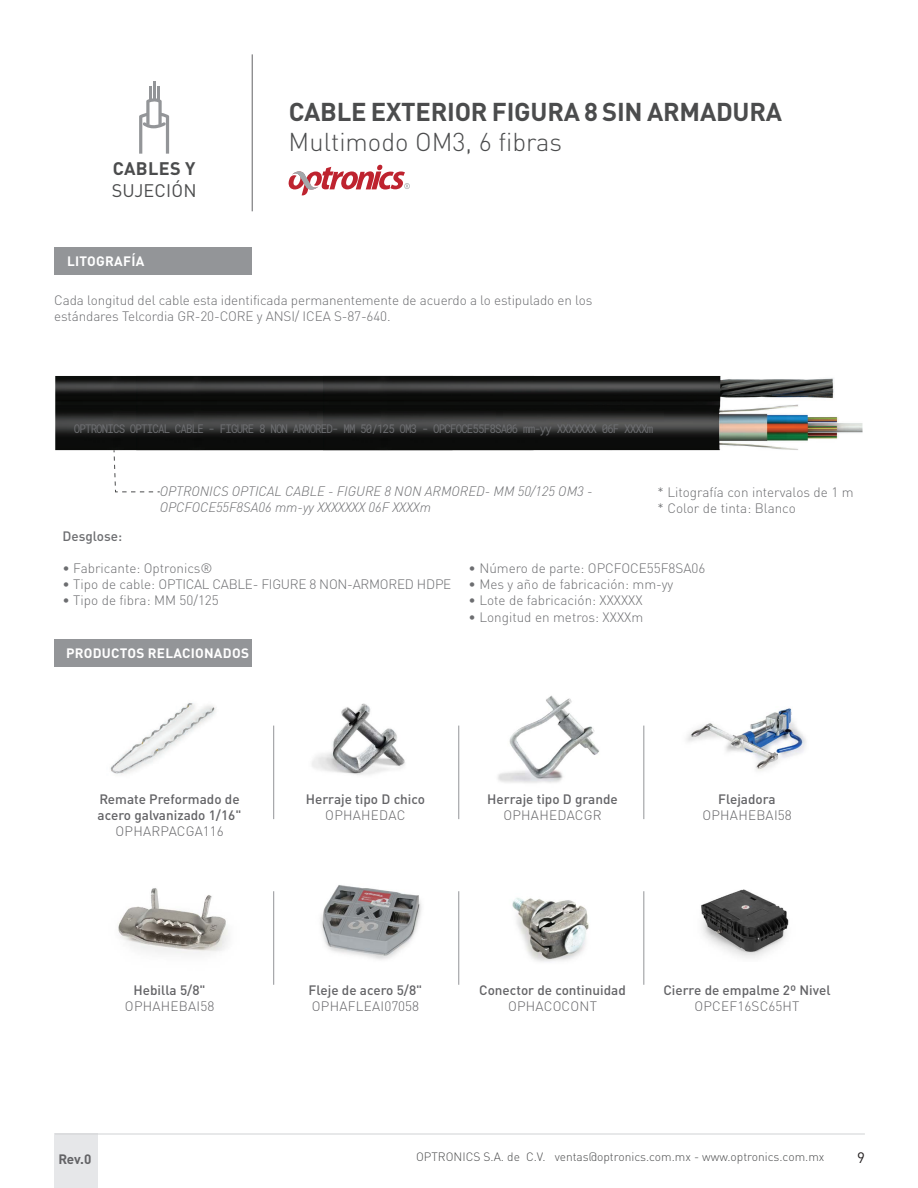
<style>
.page{position:relative;width:918px;height:1188px;background:#fff}
.page>*{position:absolute;margin:0;border:0;box-sizing:border-box;transform-origin:0 0}
.t1{font:700 25.5px "DIN Pro";letter-spacing:-.01em;color:#4b4c4d}
.t2{font:300 25.5px "DIN Pro";color:#4b4c4d}
.t3{font:18px "DIN Pro";letter-spacing:.01em;color:#4b4c4d}
.t4{font:700 18px "DIN Pro";letter-spacing:.02em;color:#4b4c4d}
.t5{font:15px "DIN Pro";color:#231f20}
.t6{font:300 13.5px/16.2px "DIN Pro";letter-spacing:-.01em;color:#6c6d70}
.t7{font:500 13.5px/16.2px "DIN Pro";color:#636366}
.t8{font:300 13.5px "DIN Pro";letter-spacing:.02em;color:#636366}
.t9{font:italic 300 13.5px/16.2px "DIN Pro";color:#6c6d70}
.t10{font:700 13.5px "DIN Pro";letter-spacing:.02em;color:#fff}
.t11{font:500 13.5px "DIN Pro";color:#6c6d70}
.t12{font:700 13.5px "DIN Pro";color:#636366}
.t13{font:12px "Roboto Mono";letter-spacing:-.08em;color:#6c6d70;scale:.9 1}
.t14{font:300 12px "DIN Pro";color:#4b4c4d}
</style>
<div class="page">
<div style="left:54px;top:1134px;width:44px;height:54px;background:#e6e7e9"></div>
<hr style="left:55px;top:1134px;width:810px;height:1px;background:#d1d2d4">
<hr style="left:252px;top:54px;width:1px;height:157px;background:#636366">
<svg style="left:139px;top:81px;width:30px;height:73px"></svg>
<svg style="left:288px;top:165px;width:122px;height:30px"></svg>
<img style="left:55px;top:376px;width:81px;height:74px">
<img style="left:114px;top:411px;width:22px;height:10px">
<img style="left:136px;top:376px;width:187px;height:74px">
<img style="left:195px;top:411px;width:114px;height:10px">
<img style="left:317px;top:411px;width:6px;height:10px">
<img style="left:323px;top:376px;width:540px;height:74px">
<img style="left:382px;top:411px;width:114px;height:10px">
<img style="left:504px;top:411px;width:159px;height:10px">
<div style="left:54px;top:247px;width:198px;height:28px;background:#939598"></div>
<svg style="left:113px;top:449px;width:48px;height:44px"></svg>
<img style="left:321px;top:885px;width:101px;height:75px">
<img style="left:118px;top:888px;width:110px;height:66px">
<img style="left:312px;top:703px;width:93px;height:72px">
<img style="left:498px;top:695px;width:101px;height:88px">
<img style="left:110px;top:703px;width:106px;height:72px">
<img style="left:686px;top:708px;width:120px;height:63px">
<div style="left:54px;top:639px;width:198px;height:27px;background:#939598"></div>
<hr style="left:273px;top:726px;width:1px;height:93px;background:#939598">
<hr style="left:273px;top:891px;width:1px;height:94px;background:#939598">
<hr style="left:459px;top:726px;width:1px;height:93px;background:#939598">
<hr style="left:459px;top:891px;width:1px;height:94px;background:#939598">
<hr style="left:644px;top:726px;width:1px;height:93px;background:#939598">
<hr style="left:644px;top:891px;width:1px;height:94px;background:#939598">
<img style="left:512px;top:898px;width:77px;height:64px">
<img style="left:701px;top:889px;width:88px;height:69px">
<h2 class="t4" style="left:113px;top:153px;width:84px">CABLES Y</h2>
<h2 class="t3" style="left:112px;top:178px;width:86px">SUJECIÓN</h2>
<h1 class="t1" style="left:289px;top:91px;width:495px">CABLE EXTERIOR FIGURA 8 SIN ARMADURA</h1>
<h1 class="t2" style="left:289px;top:122px;width:275px">Multimodo OM3, 6 fibras</h1>
<p class="t10" style="left:67px;top:250px;width:79px">LITOGRAFÍA</p>
<p class="t6" style="left:54px;top:291px;width:540px">Cada longitud del cable esta identificada permanentemente de acuerdo a lo estipulado en los estándares Telcordia GR-20-CORE y ANSI/ ICEA S-87-640.</p>
<p class="t13" style="left:74px;top:421px;width:645px">OPTRONICS OPTICAL CABLE - FIGURE 8 NON ARMORED- MM 50/125 OM3 - OPCFOCE55F8SA06 mm-yy XXXXXXX 06F XXXXm</p>
<p class="t9" style="left:160px;top:482px;width:434px">OPTRONICS OPTICAL CABLE - FIGURE 8 NON ARMORED- MM 50/125 OM3 -<br>OPCFOCE55F8SA06 mm-yy XXXXXXX 06F XXXXm</p>
<p class="t6" style="left:658px;top:483px;width:197px">* Litografía con intervalos de 1 m * Color de tinta: Blanco</p>
<p class="t11" style="left:62px;top:525px;width:61px">Desglose:</p>
<p class="t6" style="left:62px;top:559px;width:152px">• Fabricante: Optronics®</p>
<p class="t6" style="left:62px;top:575px;width:390px">• Tipo de cable: OPTICAL CABLE- FIGURE 8 NON-ARMORED HDPE</p>
<p class="t6" style="left:62px;top:591px;width:158px">• Tipo de fibra: MM 50/125</p>
<p class="t10" style="left:66px;top:642px;width:184px">PRODUCTOS RELACIONADOS</p>
<p class="t6" style="left:469px;top:559px;width:238px">• Número de parte: OPCFOCE55F8SA06</p>
<p class="t6" style="left:469px;top:575px;width:206px">• Mes y año de fabricación: mm-yy</p>
<p class="t6" style="left:469px;top:591px;width:176px">• Lote de fabricación: XXXXXX</p>
<p class="t6" style="left:469px;top:608px;width:176px">• Longitud en metros: XXXXm</p>
<p class="t7" style="left:98px;top:789px;width:145px">Remate Preformado de acero galvanizado 1/16"</p>
<p class="t8" style="left:115px;top:821px;width:110px">OPHARPACGA116</p>
<p class="t7" style="left:306px;top:789px;width:121px">Herraje tipo D chico</p>
<p class="t8" style="left:325px;top:804px;width:82px">OPHAHEDAC</p>
<p class="t7" style="left:487px;top:789px;width:132px">Herraje tipo D grande</p>
<p class="t8" style="left:503px;top:804px;width:100px">OPHAHEDACGR</p>
<p class="t7" style="left:718px;top:789px;width:59px">Flejadora</p>
<p class="t8" style="left:702px;top:804px;width:91px">OPHAHEBAI58</p>
<p class="t7" style="left:134px;top:981px;width:73px">Hebilla 5/8"</p>
<p class="t8" style="left:125px;top:996px;width:91px">OPHAHEBAI58</p>
<p class="t7" style="left:309px;top:981px;width:115px">Fleje de acero 5/8"</p>
<p class="t8" style="left:312px;top:996px;width:109px">OPHAFLEAI07058</p>
<p class="t7" style="left:479px;top:981px;width:148px">Conector de continuidad</p>
<p class="t8" style="left:508px;top:996px;width:91px">OPHACOCONT</p>
<p class="t7" style="left:663px;top:981px;width:169px">Cierre de empalme 2º Nivel</p>
<p class="t8" style="left:694px;top:996px;width:107px">OPCEF16SC65HT</p>
<p class="t12" style="left:58px;top:1148px;width:34px">Rev.0</p>
<p class="t14" style="left:416px;top:1147px;width:410px">OPTRONICS S.A. de C.V. ventas@optronics.com.mx - www.optronics.com.mx</p>
<p class="t5" style="left:857px;top:1148px;width:9px">9</p>
</div>
